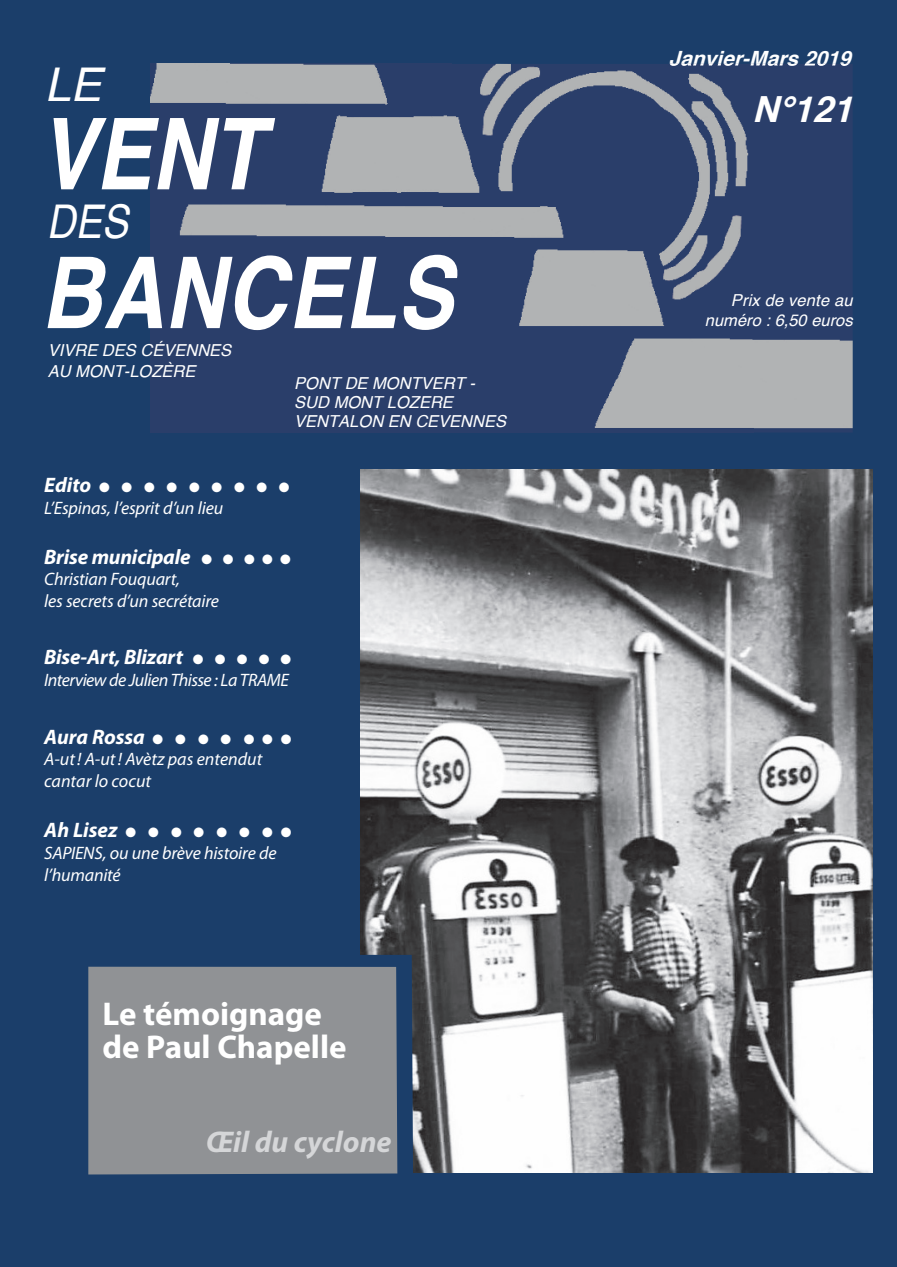
<style>
.page{position:relative;width:897px;height:1267px;background:#fff}
.page>*{position:absolute;margin:0;border:0;box-sizing:border-box;transform-origin:0 0}
.t1{font:italic 700 99px "Helvetica";letter-spacing:.01em;color:#fff;scale:.85 1}
.t2{font:italic 46.5px "Helvetica";color:#fff;scale:.85 1}
.t3{font:italic 46.5px "Helvetica";color:#fff}
.t4{font:italic 700 36px "Helvetica";color:#fff}
.t5{font:700 33px/33px "Myriad Pro";color:#fff}
.t6{font:italic 700 30px "Myriad Pro";color:#d5d6d8}
.t7{font:italic 700 21px "Myriad Pro";letter-spacing:-.01em;color:#fff}
.t8{font:italic 700 21px "Helvetica";color:#fff}
.t9{font:italic 18px/21.6px "Myriad Pro";letter-spacing:-.01em;color:#fff}
.t10{font:italic 18px "Myriad Pro";letter-spacing:-.03em;color:#fff}
.t11{font:italic 16.5px/18.9px "Helvetica";color:#fff}
</style>
<div class="page">
<div style="left:0;top:0;width:896px;height:1266px;background:#1b3e6a"></div>
<img style="left:151px;top:64px;width:701px;height:368px">
<img style="left:668px;top:64px;width:182px;height:2px">
<img style="left:360px;top:470px;width:512px;height:702px">
<svg style="left:360px;top:954px;width:53px;height:220px"></svg>
<div style="left:88px;top:966px;width:309px;height:208px;background:#909295"></div>
<h2 class="t3" style="left:45px;top:48px;width:58px">LE</h2>
<h1 class="t1" style="left:39px;top:73px;width:266px">VENT</h1>
<h2 class="t2" style="left:47px;top:185px;width:97px">DES</h2>
<h1 class="t1" style="left:41px;top:212px;width:486px">BANCELS</h1>
<p class="t11" style="left:48px;top:340px;width:185px;line-height:21px">VIVRE DES CÉVENNES<br>AU MONT-LOZÈRE</p>
<p class="t11" style="left:294px;top:374px;width:213px">PONT DE MONTVERT -<br>SUD MONT LOZERE<br>VENTALON EN CEVENNES</p>
<p class="t7" style="left:44px;top:471px;width:247px">Edito ● ● ● ● ● ● ● ● ●</p>
<p class="t9" style="left:44px;top:496px;width:180px">L’Espinas, l’esprit d’un lieu</p>
<p class="t7" style="left:44px;top:543px;width:248px">Brise municipale ● ● ● ● ●</p>
<p class="t9" style="left:44px;top:568px;width:176px">Christian Fouquart,<br>les secrets d’un secrétaire</p>
<p class="t7" style="left:44px;top:643px;width:248px">Bise-Art, Blizart ● ● ● ● ●</p>
<p class="t10" style="left:44px;top:669px;width:246px">Interview de Julien Thisse : La TRAME</p>
<p class="t7" style="left:44px;top:723px;width:249px">Aura Rossa ● ● ● ● ● ● ●</p>
<p class="t9" style="left:44px;top:748px;width:219px">A-ut ! A-ut ! Avètz pas entendut cantar lo cocut</p>
<p class="t7" style="left:44px;top:816px;width:248px">Ah Lisez ● ● ● ● ● ● ● ●</p>
<p class="t9" style="left:44px;top:841px;width:234px">SAPIENS, ou une brève histoire de l’humanité</p>
<h3 class="t5" style="left:102px;top:995px;width:245px">Le témoignage de Paul Chapelle</h3>
<h3 class="t6" style="left:206px;top:1122px;width:187px">Œil du cyclone</h3>
<p class="t8" style="left:668px;top:41px;width:193px">Janvier-Mars2019</p>
<h3 class="t4" style="left:752px;top:81px;width:117px">N°121</h3>
<p class="t11" style="left:704px;top:291px;width:149px;line-height:19.8px;text-align:right">Prix de vente au numéro : 6,50 euros</p>
</div>
